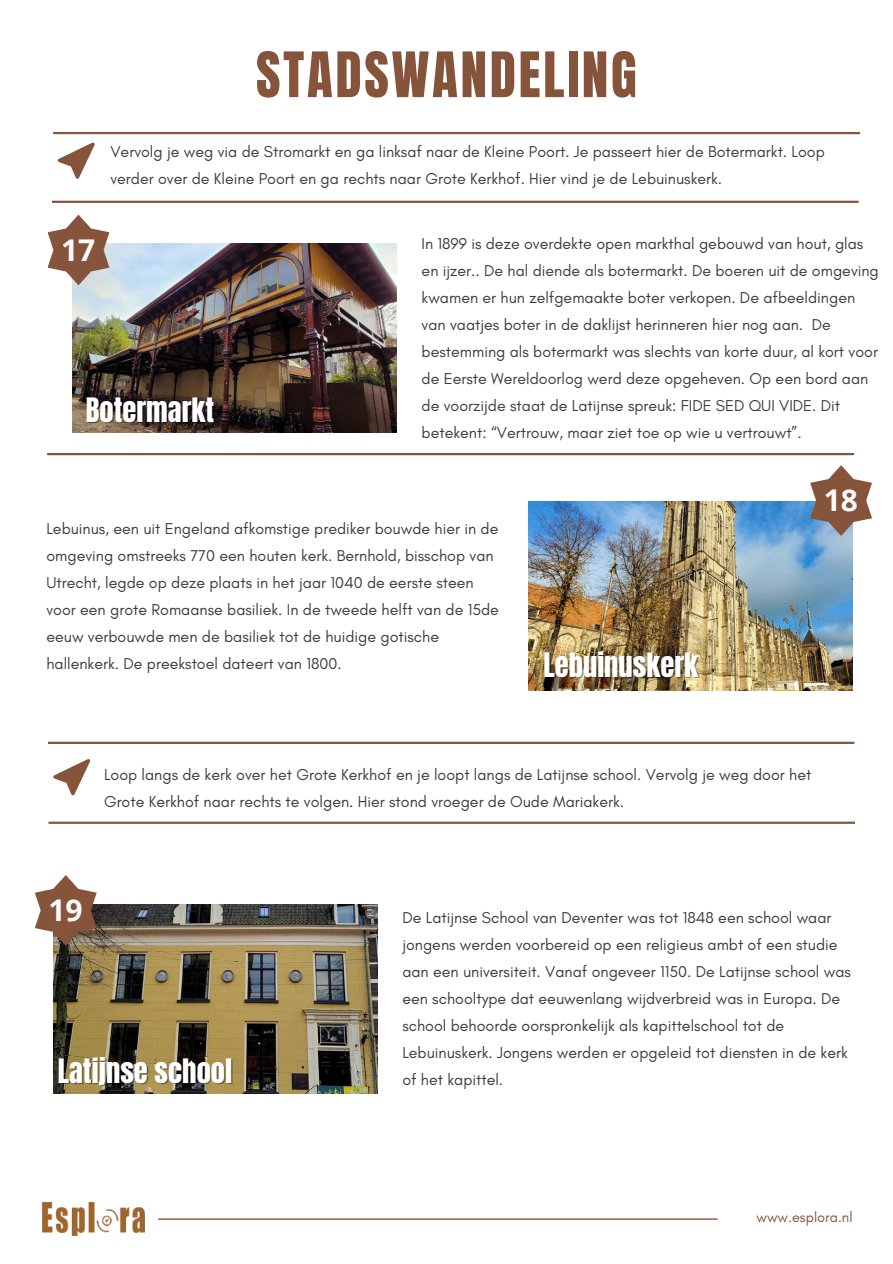
<style>
.page{position:relative;width:893px;height:1264px;background:#fff}
.page>*{position:absolute;margin:0;border:0;box-sizing:border-box;transform-origin:0 0}
.t1{font:53.25px "Anton";letter-spacing:.05em;color:#86533b}
.t2{font:700 30px "Open Sans";color:#f9fafd}
.t3{font:28.5px "Anton";color:#fff}
.t4{font:16.05px/27px "Glacial Indifference";color:#3d3d3d}
.t5{font:14.55px "Glacial Indifference";color:#86533b}
</style>
<div class="page">
<svg style="left:158px;top:1218px;width:559px;height:1px"></svg>
<hr style="left:47px;top:453px;width:806px;height:2px;background:#86533b">
<img style="left:43px;top:1202px;width:101px;height:33px">
<hr style="left:53px;top:132px;width:806px;height:2px;background:#86533b">
<hr style="left:52px;top:201px;width:806px;height:2px;background:#8a5942">
<svg style="left:58px;top:142px;width:37px;height:37px"></svg>
<svg style="left:48px;top:741px;width:806px;height:3px"></svg>
<svg style="left:48px;top:821px;width:807px;height:2px"></svg>
<svg style="left:53px;top:759px;width:37px;height:36px"></svg>
<img style="left:72px;top:243px;width:324px;height:189px">
<svg style="left:48px;top:215px;width:61px;height:70px"></svg>
<img style="left:529px;top:501px;width:323px;height:189px">
<svg style="left:810px;top:465px;width:62px;height:71px"></svg>
<img style="left:53px;top:904px;width:324px;height:189px">
<svg style="left:35px;top:875px;width:62px;height:70px"></svg>
<h1 class="t1" style="left:256px;top:36px;width:382px">STADSWANDELING</h1>
<p class="t4" style="left:110px;top:138px;width:716px">Vervolg je weg via de Stromarkt en ga linksaf naar de Kleine Poort. Je passeert hier de Botermarkt. Loop verder over de Kleine Poort en ga rechts naar Grote Kerkhof. Hier vind je de Lebuinuskerk.</p>
<h2 class="t2" style="left:61px;top:229px;width:36px">17</h2>
<h3 class="t3" style="left:86px;top:389px;width:130px">Botermarkt</h3>
<p class="t4" style="left:421px;top:229px;width:458px">In 1899 is deze overdekte open markthal gebouwd van hout, glas en ijzer.. De hal diende als botermarkt. De boeren uit de omgeving kwamen er hun zelfgemaakte boter verkopen. De afbeeldingen van vaatjes boter in de daklijst herinneren hier nog aan. De bestemming als botermarkt was slechts van korte duur, al kort voor de Eerste Wereldoorlog werd deze opgeheven. Op een bord aan de voorzijde staat de Latijnse spreuk: FIDE SED QUI VIDE. Dit betekent: “Vertrouw, maar ziet toe op wie u vertrouwt”.</p>
<h2 class="t2" style="left:823px;top:479px;width:36px">18</h2>
<p class="t4" style="left:46px;top:515px;width:454px">Lebuinus, een uit Engeland afkomstige prediker bouwde hier in de omgeving omstreeks 770 een houten kerk. Bernhold, bisschop van Utrecht, legde op deze plaats in het jaar 1040 de eerste steen voor een grote Romaanse basiliek. In de tweede helft van de 15de eeuw verbouwde men de basiliek tot de huidige gotische hallenkerk. De preekstoel dateert van 1800.</p>
<h3 class="t3" style="left:543px;top:644px;width:156px">Lebuinuskerk</h3>
<p class="t4" style="left:104px;top:761px;width:708px">Loop langs de kerk over het Grote Kerkhof en je loopt langs de Latijnse school. Vervolg je weg door het<br>Grote Kerkhof naar rechts te volgen. Hier stond vroeger de Oude Mariakerk.</p>
<h2 class="t2" style="left:48px;top:889px;width:36px">19</h2>
<h3 class="t3" style="left:58px;top:1050px;width:176px">Latijnse school</h3>
<p class="t4" style="left:402px;top:904px;width:450px">De Latijnse School van Deventer was tot 1848 een school waar jongens werden voorbereid op een religieus ambt of een studie aan een universiteit. Vanaf ongeveer 1150. De Latijnse school was een schooltype dat eeuwenlang wijdverbreid was in Europa. De school behoorde oorspronkelijk als kapittelschool tot de Lebuinuskerk. Jongens werden er opgeleid tot diensten in de kerk</p>
<p class="t4" style="left:402px;top:1066px;width:102px">of het kapittel.</p>
<p class="t5" style="left:756px;top:1208px;width:97px">www.esplora.nl</p>
</div>
